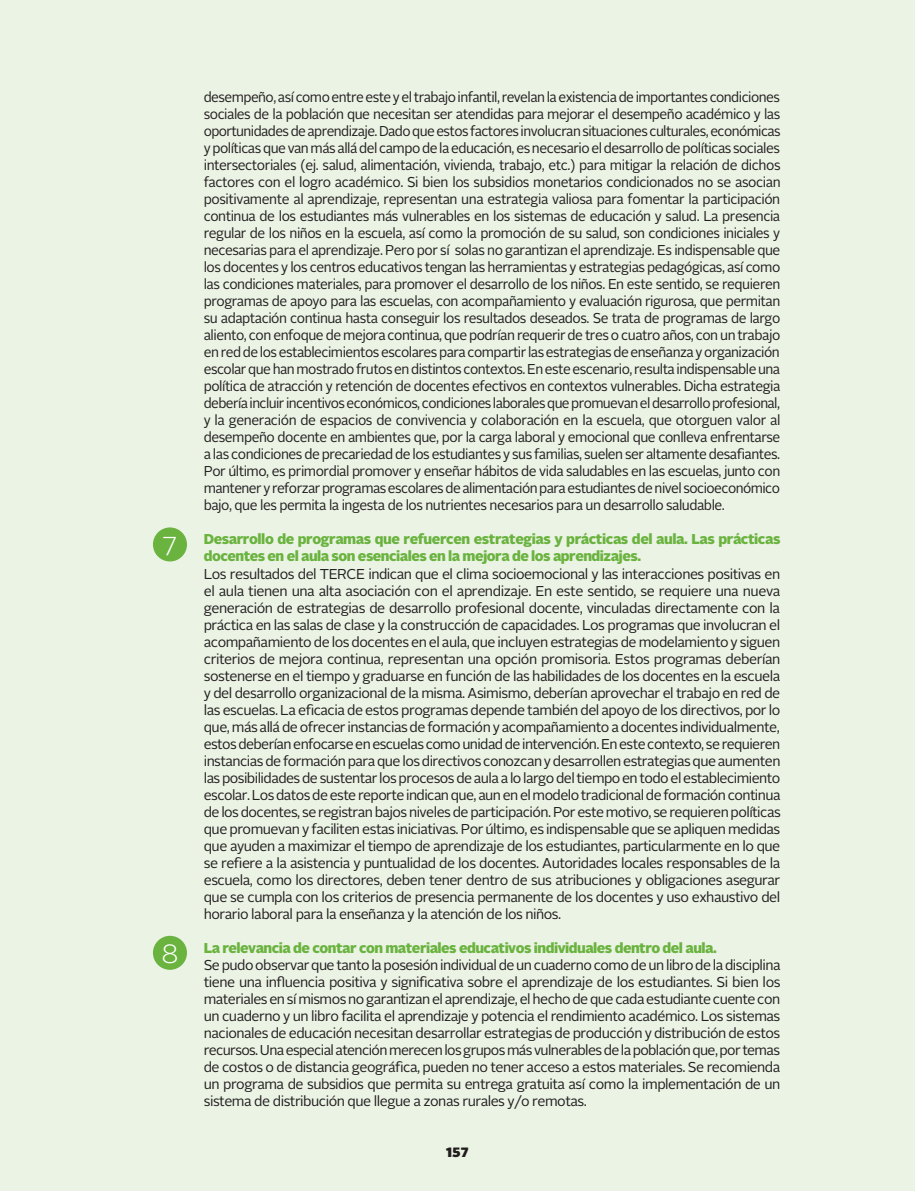
<style>
.page{position:relative;width:915px;height:1191px;background:#fff}
.page>*{position:absolute;margin:0;border:0;box-sizing:border-box;transform-origin:0 0}
.t1{font:300 26.4px "Alright Sans";color:#fff}
.t2{font:14.25px/17px "Alright Sans";letter-spacing:-.035em;color:#231f20;text-align:justify}
.t3{font:14.25px/17px "Alright Sans";letter-spacing:-.035em;color:#231f20;text-align:justify;scale:.96 1}
.t4{font:900 14.25px/17px "Alright Sans";letter-spacing:-.035em;color:#6ab33f}
.t5{font:900 13.5px "Alright Sans";color:#231f20}
</style>
<div class="page">
<div style="left:0;top:0;width:914px;height:1191px;background:#ebf3e5"></div>
<div style="left:153px;top:527px;width:34px;height:34px;background:#6ab33f;border-radius:50%"></div>
<div style="left:153px;top:935px;width:34px;height:34px;background:#6ab33f;border-radius:50%"></div>
<h1 class="t1" style="left:162px;top:524px;width:17px">7</h1>
<h1 class="t1" style="left:161px;top:936px;width:19px">8</h1>
<p class="t3" style="left:204px;top:89px;width:602px">desempeño, así como entre este y el trabajo infantil, revelan la existencia de importantes condiciones sociales de la población que necesitan ser atendidas para mejorar el desempeño académico y las oportunidades de aprendizaje. Dado que estos factores involucran situaciones culturales, económicas y políticas que van más allá del campo de la educación, es necesario el desarrollo de políticas sociales intersectoriales (ej. salud, alimentación, vivienda, trabajo, etc.) para mitigar la relación de dichos factores con el logro académico. Si bien los subsidios monetarios condicionados no se asocian positivamente al aprendizaje, representan una estrategia valiosa para fomentar la participación continua de los estudiantes más vulnerables en los sistemas de educación y salud. La presencia regular de los niños en la escuela, así como la promoción de su salud, son condiciones iniciales y necesarias para el aprendizaje. Pero por sí solas no garantizan el aprendizaje. Es indispensable que los docentes y los centros educativos tengan las herramientas y estrategias pedagógicas, así como las condiciones materiales, para promover el desarrollo de los niños. En este sentido, se requieren programas de apoyo para las escuelas, con acompañamiento y evaluación rigurosa, que permitan su adaptación continua hasta conseguir los resultados deseados. Se trata de programas de largo aliento, con enfoque de mejora continua, que podrían requerir de tres o cuatro años, con un trabajo en red de los establecimientos escolares para compartir las estrategias de enseñanza y organización escolar que han mostrado frutos en distintos contextos. En este escenario, resulta indispensable una política de atracción y retención de docentes efectivos en contextos vulnerables. Dicha estrategia debería incluir incentivos económicos, condiciones laborales que promuevan el desarrollo profesional, y la generación de espacios de convivencia y colaboración en la escuela, que otorguen valor al desempeño docente en ambientes que, por la carga laboral y emocional que conlleva enfrentarse a las condiciones de precariedad de los estudiantes y sus familias, suelen ser altamente desafiantes.<br>Por último, es primordial promover y enseñar hábitos de vida saludables en las escuelas, junto con mantener y reforzar programas escolares de alimentación para estudiantes de nivel socioeconómico bajo, que les permita la ingesta de los nutrientes necesarios para un desarrollo saludable.</p>
<p class="t4" style="left:204px;top:531px;width:578px">Desarrollo de programas que refuercen estrategias y prácticas del aula. Las prácticas docentes en el aula son esenciales en la mejora de los aprendizajes.</p>
<p class="t2" style="left:204px;top:565px;width:578px">Los resultados del TERCE indican que el clima socioemocional y las interacciones positivas en el aula tienen una alta asociación con el aprendizaje. En este sentido, se requiere una nueva generación de estrategias de desarrollo profesional docente, vinculadas directamente con la práctica en las salas de clase y la construcción de capacidades. Los programas que involucran el acompañamiento de los docentes en el aula, que incluyen estrategias de modelamiento y siguen criterios de mejora continua, representan una opción promisoria. Estos programas deberían sostenerse en el tiempo y graduarse en función de las habilidades de los docentes en la escuela y del desarrollo organizacional de la misma. Asimismo, deberían aprovechar el trabajo en red de las escuelas. La eficacia de estos programas depende también del apoyo de los directivos, por lo que, más allá de ofrecer instancias de formación y acompañamiento a docentes individualmente, estos deberían enfocarse en escuelas como unidad de intervención. En este contexto, se requieren instancias de formación para que los directivos conozcan y desarrollen estrategias que aumenten las posibilidades de sustentar los procesos de aula a lo largo del tiempo en todo el establecimiento escolar. Los datos de este reporte indican que, aun en el modelo tradicional de formación continua de los docentes, se registran bajos niveles de participación. Por este motivo, se requieren políticas que promuevan y faciliten estas iniciativas. Por último, es indispensable que se apliquen medidas que ayuden a maximizar el tiempo de aprendizaje de los estudiantes, particularmente en lo que se refiere a la asistencia y puntualidad de los docentes. Autoridades locales responsables de la escuela, como los directores, deben tener dentro de sus atribuciones y obligaciones asegurar que se cumpla con los criterios de presencia permanente de los docentes y uso exhaustivo del horario laboral para la enseñanza y la atención de los niños.</p>
<p class="t4" style="left:204px;top:939px;width:514px">La relevancia de contar con materiales educativos individuales dentro del aula.</p>
<p class="t2" style="left:204px;top:956px;width:578px">Se pudo observar que tanto la posesión individual de un cuaderno como de un libro de la disciplina tiene una influencia positiva y significativa sobre el aprendizaje de los estudiantes. Si bien los materiales en sí mismos no garantizan el aprendizaje, el hecho de que cada estudiante cuente con un cuaderno y un libro facilita el aprendizaje y potencia el rendimiento académico. Los sistemas nacionales de educación necesitan desarrollar estrategias de producción y distribución de estos recursos. Una especial atención merecen los grupos más vulnerables de la población que, por temas de costos o de distancia geográfica, pueden no tener acceso a estos materiales. Se recomienda un programa de subsidios que permita su entrega gratuita así como la implementación de un sistema de distribución que llegue a zonas rurales y/o remotas.</p>
<p class="t5" style="left:446px;top:1142px;width:24px">157</p>
</div>
